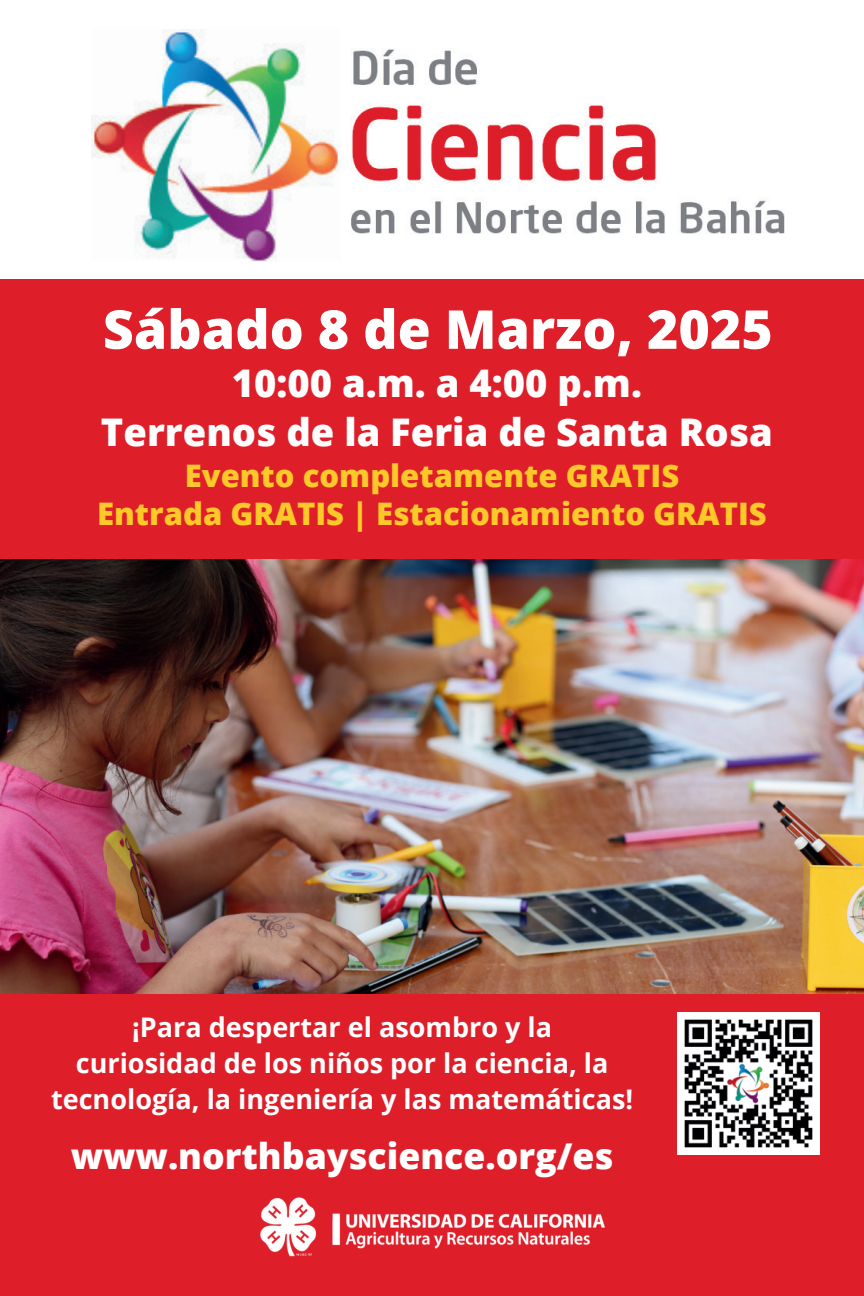
<style>
.page{position:relative;width:864px;height:1296px;background:#de1f2a}
.page>*{position:absolute;margin:0;border:0;box-sizing:border-box;transform-origin:0 0}
.t1{font:800 53.7px "Open Sans";color:#fff}
.t2{font:800 38.1px/49.5px "Open Sans";color:#fff;text-align:center}
.t3{font:800 35.7px "Open Sans";color:#fff}
.t4{font:800 31.2px/38.4px "Open Sans";color:#fdc829;text-align:center}
.t5{font:700 27px/36px "Open Sans";color:#fff;text-align:center}
</style>
<div class="page">
<div style="left:0;top:0;width:864px;height:279px;background:#fff"></div>
<img style="left:677px;top:1013px;width:142px;height:141px">
<img style="left:91px;top:30px;width:693px;height:231px">
<img style="left:0;top:560px;width:864px;height:434px">
<img style="left:260px;top:1197px;width:345px;height:60px">
<h1 class="t1" style="left:103px;top:288px;width:671px">Sábado 8 de Marzo, 2025</h1>
<h2 class="t2" style="left:101px;top:356px;width:673px">10:00 a.m. a 4:00 p.m.<br>Terrenos de la Feria de Santa Rosa</h2>
<p class="t4" style="left:97px;top:455px;width:671px">Evento completamente GRATIS<br>Entrada GRATIS | Estacionamiento GRATIS</p>
<p class="t5" style="left:51px;top:1009px;width:584px">¡Para despertar el asombro y la<br>curiosidad de los niños por la ciencia, la tecnología, la ingeniería y las matemáticas!</p>
<h3 class="t3" style="left:71px;top:1129px;width:544px">www.northbayscience.org/es</h3>
</div>
